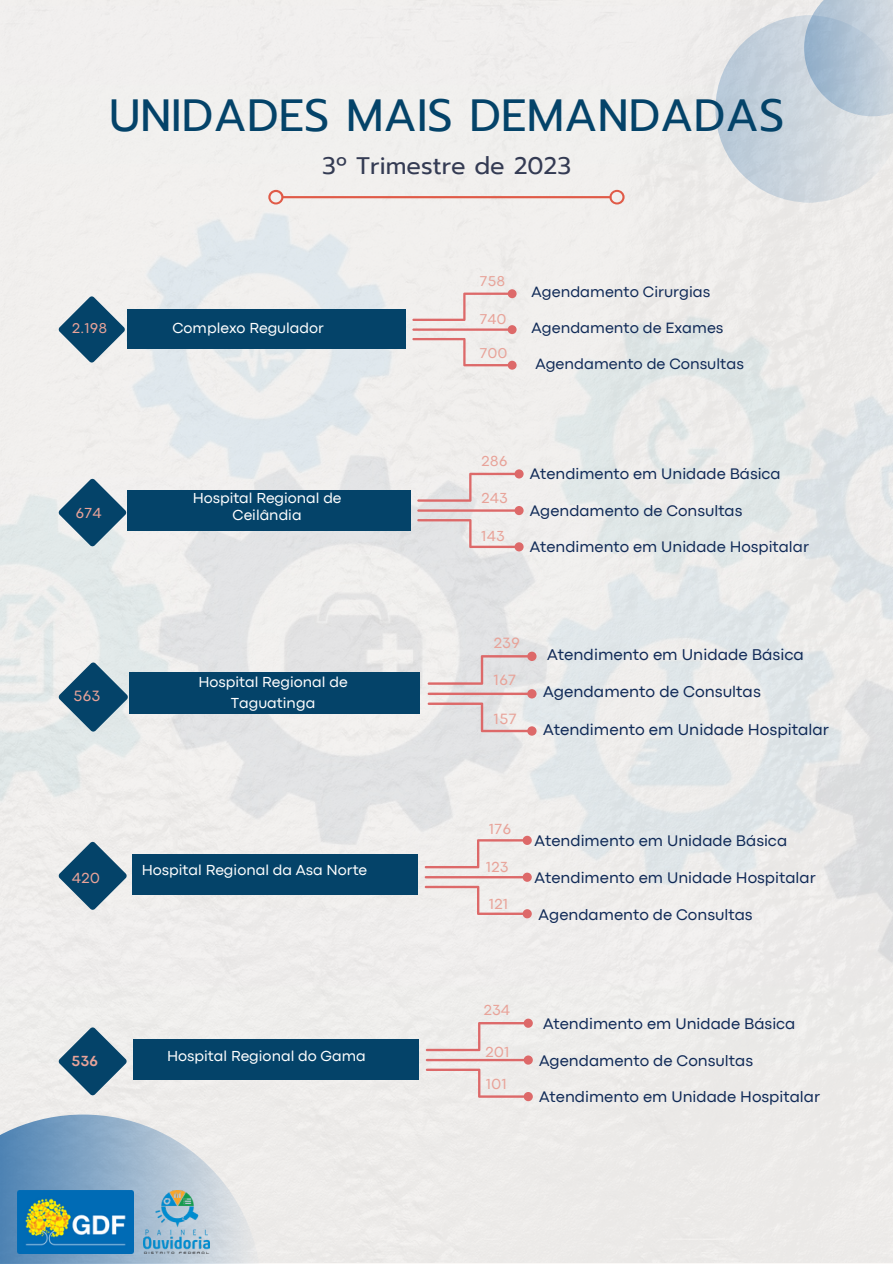
<style>
.page{position:relative;width:893px;height:1264px;background:#fff}
.page>*{position:absolute;margin:0;border:0;box-sizing:border-box;transform-origin:0 0}
.t1{font:45px "Prompt";color:#044369}
.t2{font:23.85px "Prompt";color:#343b53}
.t3{font:16.35px "Codec Pro";color:#102a57}
.t4{font:16.05px "Codec Pro";color:#102a57}
.t5{font:15.9px "Codec Pro";color:#102a57}
.t6{font:15.6px "Codec Pro";color:#102a57}
.t7{font:15.6px "Codec Pro";letter-spacing:.035em;color:#e8a399}
.t8{font:15.3px "Codec Pro";letter-spacing:.035em;color:#e8a399}
.t9{font:700 15.3px "Codec Pro";color:#e8a399}
.t10{font:15.15px/20.2px "Codec Pro";color:#fff;text-align:center}
.t11{font:15.15px "Codec Pro";letter-spacing:.035em;color:#e8a399}
.t12{font:14.85px "Codec Pro";letter-spacing:.035em;color:#e8a399}
</style>
<div class="page">
<img style="left:0;top:0;width:892px;height:1262px">
<svg style="left:715px;top:0;width:177px;height:202px"></svg>
<svg style="left:0;top:1114px;width:261px;height:149px"></svg>
<svg style="left:268px;top:190px;width:356px;height:14px"></svg>
<svg style="left:58px;top:296px;width:67px;height:66px"></svg>
<svg style="left:128px;top:302px;width:278px;height:55px;fill:#044369"></svg>
<svg style="left:412px;top:289px;width:104px;height:81px"></svg>
<svg style="left:127px;top:482px;width:283px;height:56px;fill:#044369"></svg>
<svg style="left:417px;top:469px;width:106px;height:82px"></svg>
<svg style="left:58px;top:479px;width:68px;height:67px"></svg>
<svg style="left:58px;top:662px;width:70px;height:69px"></svg>
<svg style="left:129px;top:665px;width:291px;height:57px;fill:#044369"></svg>
<svg style="left:427px;top:651px;width:109px;height:84px"></svg>
<svg style="left:58px;top:841px;width:69px;height:68px"></svg>
<svg style="left:424px;top:835px;width:107px;height:83px"></svg>
<svg style="left:132px;top:846px;width:286px;height:56px;fill:#044369"></svg>
<svg style="left:58px;top:1027px;width:69px;height:68px"></svg>
<svg style="left:134px;top:1031px;width:285px;height:56px;fill:#044369"></svg>
<svg style="left:426px;top:1018px;width:107px;height:83px"></svg>
<img style="left:17px;top:1189px;width:116px;height:63px">
<img style="left:144px;top:1189px;width:65px;height:63px">
<p class="t1" style="left:109px;top:82px;width:676px">UNIDADES MAIS DEMANDADAS</p>
<p class="t2" style="left:322px;top:148px;width:250px">3º Trimestre de 2023</p>
<p class="t12" style="left:72px;top:323px;width:36px">2.198</p>
<p class="t10" style="left:172px;top:319px;width:153px">Complexo Regulador</p>
<p class="t12" style="left:480px;top:276px;width:27px">758</p>
<p class="t12" style="left:480px;top:314px;width:28px">740</p>
<p class="t12" style="left:480px;top:347px;width:29px">700</p>
<p class="t6" style="left:531px;top:286px;width:180px">Agendamento Cirurgias</p>
<p class="t6" style="left:531px;top:322px;width:193px">Agendamento de Exames</p>
<p class="t6" style="left:535px;top:358px;width:210px">Agendamento de Consultas</p>
<p class="t10" style="left:193px;top:489px;width:150px">Hospital Regional de</p>
<p class="t11" style="left:76px;top:507px;width:27px">674</p>
<p class="t10" style="left:232px;top:506px;width:71px">Ceilândia</p>
<p class="t11" style="left:481px;top:456px;width:27px">286</p>
<p class="t11" style="left:481px;top:492px;width:27px">243</p>
<p class="t11" style="left:481px;top:531px;width:24px">143</p>
<p class="t5" style="left:529px;top:468px;width:252px">Atendimento em Unidade Básica</p>
<p class="t5" style="left:529px;top:504px;width:214px">Agendamento de Consultas</p>
<p class="t5" style="left:529px;top:541px;width:281px">Atendimento em Unidade Hospitalar</p>
<p class="t7" style="left:73px;top:690px;width:28px">563</p>
<p class="t7" style="left:493px;top:637px;width:28px">239</p>
<p class="t10" style="left:198px;top:673px;width:151px">Hospital Regional de<br>Taguatinga</p>
<p class="t7" style="left:493px;top:674px;width:24px">167</p>
<p class="t7" style="left:493px;top:713px;width:24px">157</p>
<p class="t3" style="left:547px;top:648px;width:258px">Atendimento em Unidade Básica</p>
<p class="t3" style="left:543px;top:686px;width:219px">Agendamento de Consultas</p>
<p class="t3" style="left:543px;top:723px;width:287px">Atendimento em Unidade Hospitalar</p>
<p class="t8" style="left:72px;top:873px;width:29px">420</p>
<p class="t10" style="left:142px;top:861px;width:227px">Hospital Regional da Asa Norte</p>
<p class="t9" style="left:71px;top:1054px;width:28px">536</p>
<p class="t10" style="left:167px;top:1046px;width:200px">Hospital Regional do Gama</p>
<p class="t8" style="left:489px;top:823px;width:23px">176</p>
<p class="t8" style="left:486px;top:861px;width:24px">123</p>
<p class="t8" style="left:489px;top:898px;width:21px">121</p>
<p class="t4" style="left:534px;top:834px;width:254px">Atendimento em Unidade Básica</p>
<p class="t4" style="left:534px;top:871px;width:282px">Atendimento em Unidade Hospitalar</p>
<p class="t4" style="left:538px;top:908px;width:215px">Agendamento de Consultas</p>
<p class="t8" style="left:483px;top:1004px;width:28px">234</p>
<p class="t8" style="left:485px;top:1046px;width:25px">201</p>
<p class="t8" style="left:486px;top:1078px;width:22px">101</p>
<p class="t4" style="left:543px;top:1017px;width:254px">Atendimento em Unidade Básica</p>
<p class="t4" style="left:539px;top:1054px;width:215px">Agendamento de Consultas</p>
<p class="t4" style="left:539px;top:1091px;width:282px">Atendimento em Unidade Hospitalar</p>
</div>
